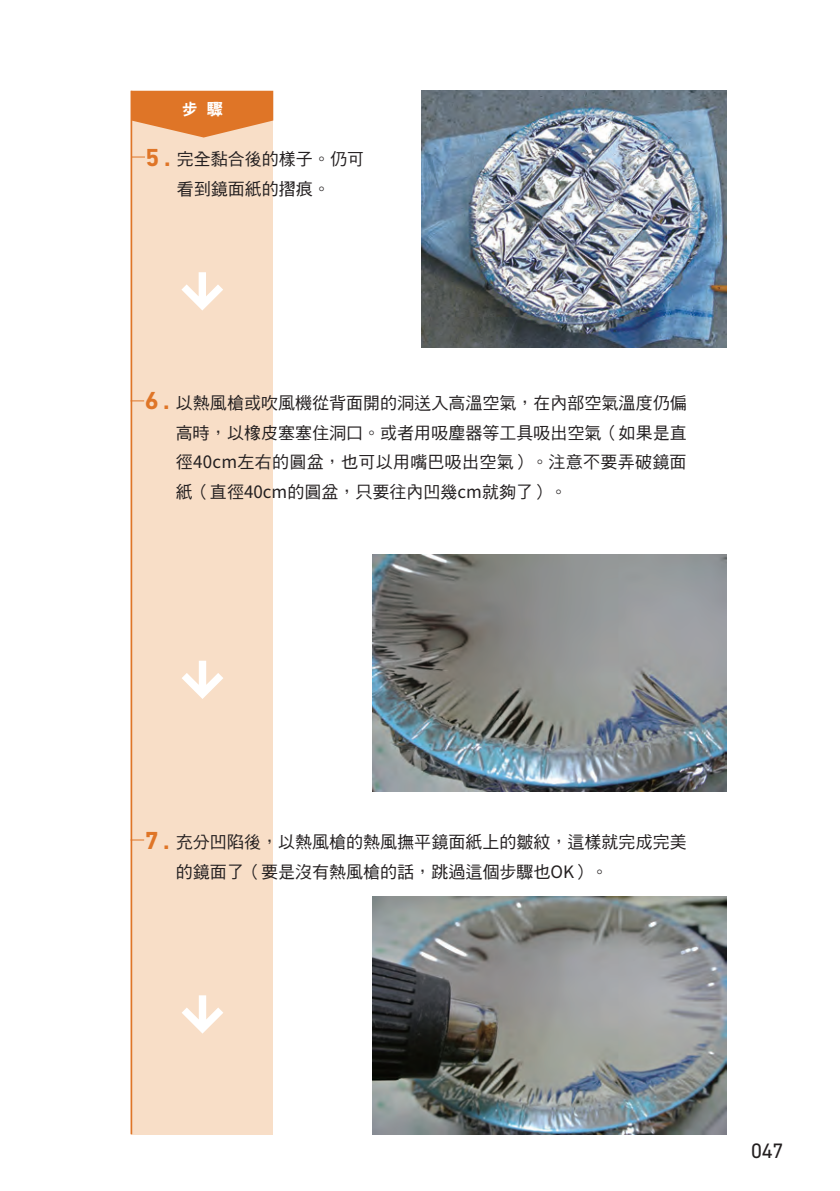
<style>
.page{position:relative;width:840px;height:1191px;background:#fff}
.page>*{position:absolute;margin:0;border:0;box-sizing:border-box;transform-origin:0 0}
.t1{font:700 25.2px "DIN Next LT Pro";color:#df7527}
.t2{font:21.2px "DIN Next LT Pro";color:#231f20}
.t3{font:17px/29.8px "DF Hei Std W5";color:#231f20}
.t4{font:16.2px "DF Hei Std W9";color:#fff}
.s1{font-family:"Noto Sans CJ Ktc"}
</style>
<div class="page">
<div style="left:131px;top:91px;width:142px;height:1043px;background:#f8dec7"></div>
<svg style="left:132px;top:91px;width:141px;height:46px"></svg>
<svg style="left:181px;top:272px;width:42px;height:38px"></svg>
<hr style="left:130px;top:91px;width:2px;height:1043px;background:#df7527">
<svg style="left:132px;top:157px;width:13px;height:1px"></svg>
<svg style="left:182px;top:660px;width:41px;height:39px"></svg>
<svg style="left:130px;top:400px;width:14px;height:1px"></svg>
<svg style="left:182px;top:995px;width:41px;height:38px"></svg>
<svg style="left:130px;top:839px;width:14px;height:1px"></svg>
<img style="left:421px;top:91px;width:305px;height:257px">
<img style="left:372px;top:554px;width:354px;height:238px">
<img style="left:372px;top:896px;width:354px;height:238px">
<p class="t1" style="left:145px;top:142px;width:26px">5.</p>
<p class="t4" style="left:181px;top:101px;width:43px">步驟</p>
<p class="t3" style="left:177px;top:144px;width:189px">完全黏合後的樣子。仍可看到鏡面紙的摺痕。</p>
<p class="t1" style="left:145px;top:386px;width:26px">6.</p>
<p class="t3" style="left:176px;top:387px;width:512px;text-align:justify">以熱風槍或吹風機從背面開的洞送入高溫空氣，在內部空氣溫度仍偏高時，以橡皮塞塞住洞口。或者用吸塵器等工具吸出空氣（如果是直徑<span class="s1">40cm</span>左右的圓盆，也可以用嘴巴吸出空氣）。注意不要弄破鏡面紙（直徑<span class="s1">40cm</span>的圓盆，只要往內凹幾<span class="s1">cm</span>就夠了）。</p>
<p class="t1" style="left:145px;top:825px;width:26px">7.</p>
<p class="t3" style="left:176px;top:826px;width:512px">充分凹陷後，以熱風槍的熱風撫平鏡面紙上的皺紋，這樣就完成完美的鏡面了（要是沒有熱風槍的話，跳過這個步驟也<span class="s1">OK</span>）。</p>
<p class="t2" style="left:750px;top:1138px;width:34px">047</p>
</div>
